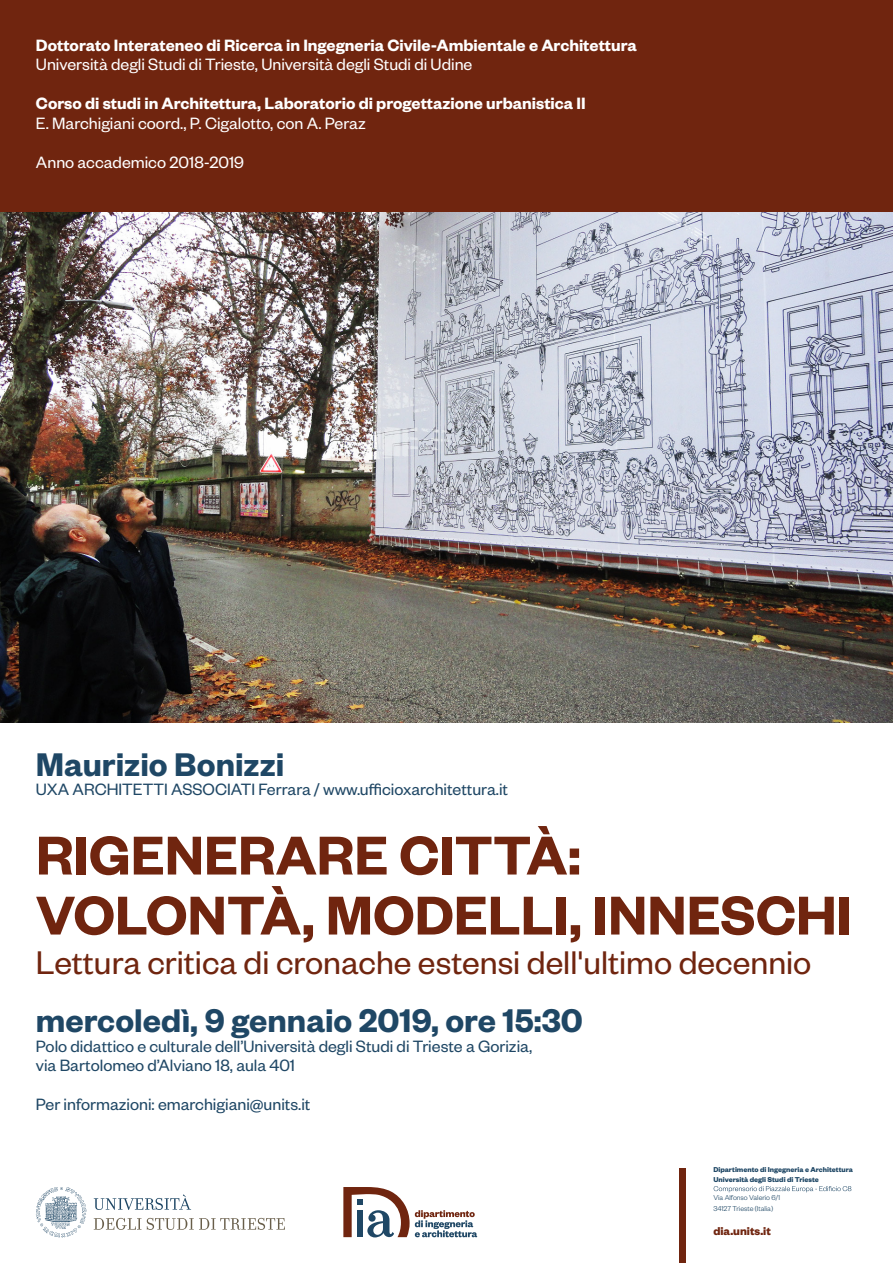
<style>
.page{position:relative;width:893px;height:1263px;background:#fff}
.page>*{position:absolute;margin:0;border:0;box-sizing:border-box;transform-origin:0 0}
.t1{font:600 60px/60px "Founders Grotesk";color:#70250f}
.t2{font:36px "Founders Grotesk";color:#70250f}
.t3{font:600 36px "Founders Grotesk";color:#1f4765}
.t4{font:18px/19.5px "Founders Grotesk";color:#1f4765}
.t5{font:600 18px "Founders Grotesk";color:#fff}
.t6{font:18px/39px "Founders Grotesk";color:#fff}
.t7{font:700 12.45px "Founders Grotesk";color:#70250f}
.t8{font:700 7.8px/9.3px "Founders Grotesk";color:#1f4765}
.t9{font:300 7.8px/10.4px "Founders Grotesk";color:#1f4765}
</style>
<div class="page">
<div style="left:0;top:0;width:893px;height:213px;background:#70250f"></div>
<svg style="left:343px;top:1187px;width:134px;height:50px"></svg>
<svg style="left:36px;top:1187px;width:50px;height:50px"></svg>
<svg style="left:94px;top:1194px;width:97px;height:16px"></svg>
<svg style="left:94px;top:1218px;width:191px;height:12px"></svg>
<svg style="left:714px;top:1186px;width:137px;height:6px"></svg>
<div style="left:679px;top:1168px;width:7px;height:95px;background:#70250f"></div>
<img style="left:0;top:213px;width:893px;height:510px">
<p class="t5" style="left:36px;top:34px;width:602px">Dottorato Interateneo di Ricerca in Ingegneria Civile-Ambientale e Architettura</p>
<p class="t6" style="left:36px;top:44px;width:438px">Università degli Studi di Trieste, Università degli Studi di Udine</p>
<p class="t5" style="left:36px;top:92px;width:551px">Corso di studi in Architettura, Laboratorio di progettazione urbanistica II</p>
<p class="t6" style="left:36px;top:103px;width:331px">E. Marchigiani coord., P. Cigalotto, con A. Peraz<br>Anno accademico 2018-2019</p>
<h2 class="t3" style="left:36px;top:741px;width:250px">Maurizio Bonizzi</h2>
<p class="t4" style="left:36px;top:779px;width:474px">UXA ARCHITETTI ASSOCIATI Ferrara / www.ufficioxarchitettura.it</p>
<h1 class="t1" style="left:36px;top:822px;width:818px">RIGENERARE CITTÀ:<br>VOLONTÀ, MODELLI, INNESCHI</h1>
<h2 class="t2" style="left:36px;top:940px;width:777px">Lettura critica di cronache estensi dell'ultimo decennio</h2>
<h2 class="t3" style="left:36px;top:998px;width:549px">mercoledì, 9 gennaio 2019, ore 15:30</h2>
<p class="t4" style="left:36px;top:1035px;width:498px">Polo didattico e culturale dell’Università degli Studi di Trieste a Gorizia, via Bartolomeo d’Alviano 18, aula 401</p>
<p class="t4" style="left:36px;top:1094px;width:276px">Per informazioni: emarchigiani@units.it</p>
<p class="t8" style="left:713px;top:1165px;width:141px">Dipartimento di Ingegneria e Architettura<br>Università degli Studi di Trieste</p>
<p class="t9" style="left:713px;top:1192px;width:68px">Via Alfonso Valerio 6/1<br>34127 Trieste (Italia)</p>
<p class="t7" style="left:713px;top:1223px;width:59px">dia.units.it</p>
</div>
